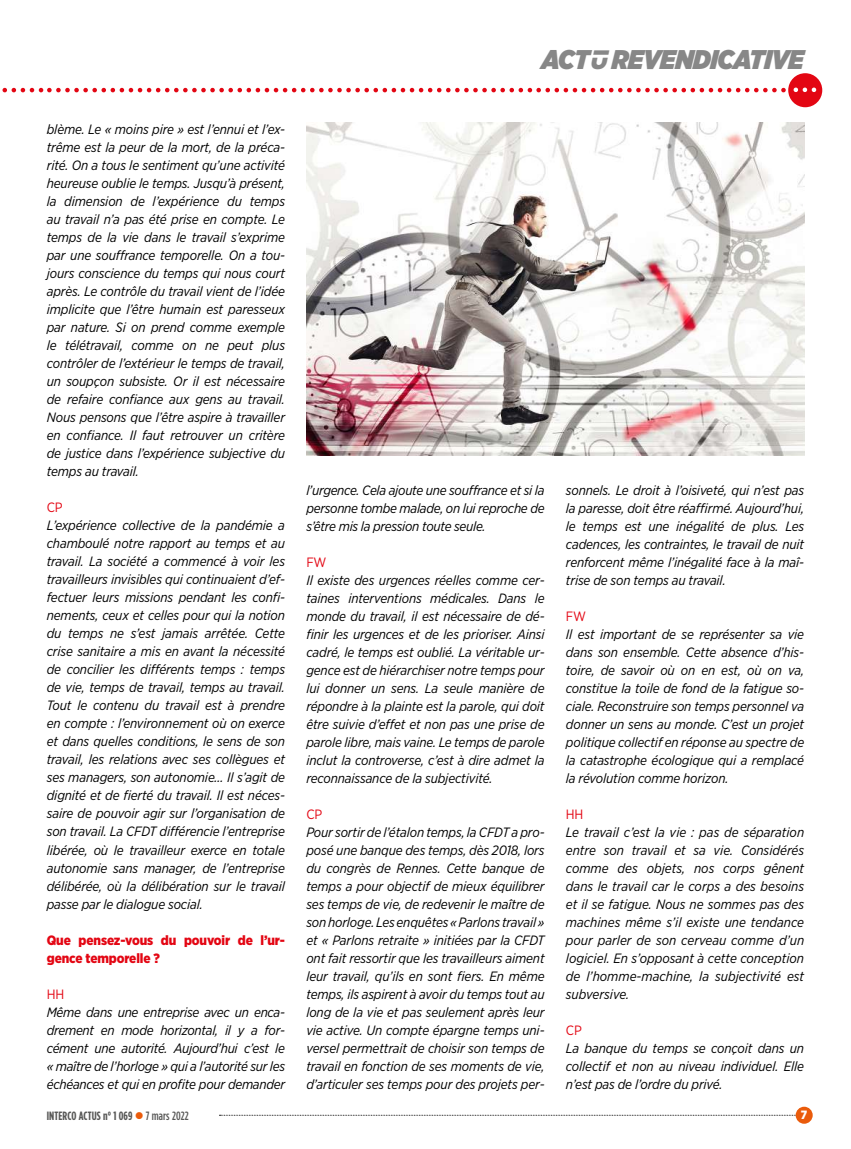
<style>
.page{position:relative;width:851px;height:1149px;background:#fff}
.page>*{position:absolute;margin:0;border:0;box-sizing:border-box;transform-origin:0 0}
.t1{font:italic 900 27px "Gotham Narrow";letter-spacing:-.02em;color:#878787}
.t2{font:italic 13.5px/18px "Gotham Narrow";letter-spacing:-.01em;color:#000;text-align:justify}
.t3{font:900 13.5px/18px "Gotham Narrow";letter-spacing:-.01em;color:#e30613}
.t4{font:13.5px "Gotham Narrow";letter-spacing:-.01em;color:#e30613}
.t5{font:700 12px "Gotham Condensed";letter-spacing:.01em;color:#575756}
.t6{font:900 12px "Gotham Narrow";color:#fff}
.s1{font-family:"CFDT";font-stretch:condensed}
.s2{color:#ea5b0b}
.s3{font-weight:500}
</style>
<div class="page">
<svg style="left:219px;top:1114px;width:576px;height:1px"></svg>
<div style="left:795px;top:1106px;width:17px;height:17px;background:#ea5b0b;border-radius:50%"></div>
<img style="left:306px;top:122px;width:498px;height:333px">
<div style="left:788px;top:73px;width:34px;height:34px;background:#e30613;border-radius:50%"></div>
<svg style="left:2px;top:87px;width:814px;height:5px"></svg>
<h1 class="t1" style="left:541px;top:41px;width:264px">ACT<span class="s1">U</span> REVENDICATIVE</h1>
<p class="t2" style="left:47px;top:120px;width:240px">blème. Le « moins pire » est l’ennui et l’ex&shy;trême est la peur de la mort, de la préca&shy;rité. On a tous le sentiment qu’une activité heureuse oublie le temps. Jusqu’à présent, la dimension de l’expérience du temps au travail n’a pas été prise en compte. Le temps de la vie dans le travail s’exprime par une souffrance temporelle. On a tou&shy;jours conscience du temps qui nous court après. Le contrôle du travail vient de l’idée implicite que l’être humain est paresseux par nature. Si on prend comme exemple le télétravail, comme on ne peut plus contrôler de l’extérieur le temps de travail, un soupçon subsiste. Or il est nécessaire de refaire confiance aux gens au travail.<br>Nous pensons que l’être aspire à travailler en confiance. Il faut retrouver un critère de justice dans l’expérience subjective du temps au travail.</p>
<p class="t4" style="left:47px;top:499px;width:17px">CP</p>
<p class="t2" style="left:47px;top:516px;width:240px">L’expérience collective de la pandémie a chamboulé notre rapport au temps et au travail. La société a commencé à voir les travailleurs invisibles qui continuaient d’ef&shy;fectuer leurs missions pendant les confi&shy;nements, ceux et celles pour qui la notion du temps ne s’est jamais arrêtée. Cette crise sanitaire a mis en avant la nécessité de concilier les différents temps : temps de vie, temps de travail, temps au travail.<br>Tout le contenu du travail est à prendre en compte : l’environnement où on exerce et dans quelles conditions, le sens de son travail, les relations avec ses collègues et ses managers, son autonomie... Il s’agit de dignité et de fierté du travail. Il est néces&shy;saire de pouvoir agir sur l’organisation de son travail. La CFDT différencie l’entreprise libérée, où le travailleur exerce en totale autonomie sans manager, de l’entreprise délibérée, où la délibération sur le travail passe par le dialogue social.</p>
<p class="t3" style="left:47px;top:930px;width:240px">Que pensez-vous du pouvoir de l’ur&shy;gence temporelle ?</p>
<p class="t4" style="left:47px;top:985px;width:19px">HH</p>
<p class="t2" style="left:47px;top:1002px;width:240px">Même dans une entreprise avec un enca&shy;drement en mode horizontal, il y a for&shy;cément une autorité. Aujourd’hui c’est le « maître de l’horloge » qui a l’autorité sur les échéances et qui en profite pour demander</p>
<p class="t2" style="left:306px;top:480px;width:240px">l’urgence. Cela ajoute une souffrance et si la personne tombe malade, on lui reproche de s’être mis la pression toute seule.</p>
<p class="t4" style="left:306px;top:553px;width:22px">FW</p>
<p class="t2" style="left:306px;top:570px;width:240px">Il existe des urgences réelles comme cer&shy;taines interventions médicales. Dans le monde du travail, il est nécessaire de dé&shy;finir les urgences et de les prioriser. Ainsi cadré, le temps est oublié. La véritable ur&shy;gence est de hiérarchiser notre temps pour lui donner un sens. La seule manière de répondre à la plainte est la parole, qui doit être suivie d’effet et non pas une prise de parole libre, mais vaine. Le temps de parole inclut la controverse, c’est à dire admet la reconnaissance de la subjectivité.</p>
<p class="t4" style="left:306px;top:805px;width:17px">CP</p>
<p class="t2" style="left:306px;top:822px;width:240px">Pour sortir de l’étalon temps, la CFDT a pro&shy;posé une banque des temps, dès 2018, lors du congrès de Rennes. Cette banque de temps a pour objectif de mieux équilibrer ses temps de vie, de redevenir le maître de son horloge. Les enquêtes « Parlons travail » et « Parlons retraite » initiées par la CFDT ont fait ressortir que les travailleurs aiment leur travail, qu’ils en sont fiers. En même temps, ils aspirent à avoir du temps tout au long de la vie et pas seulement après leur vie active. Un compte épargne temps uni&shy;versel permettrait de choisir son temps de travail en fonction de ses moments de vie, d’articuler ses temps pour des projets per-</p>
<p class="t2" style="left:566px;top:480px;width:240px">sonnels. Le droit à l’oisiveté, qui n’est pas la paresse, doit être réaffirmé. Aujourd’hui, le temps est une inégalité de plus. Les cadences, les contraintes, le travail de nuit renforcent même l’inégalité face à la maî&shy;trise de son temps au travail.</p>
<p class="t4" style="left:566px;top:607px;width:22px">FW</p>
<p class="t2" style="left:566px;top:624px;width:240px">Il est important de se représenter sa vie dans son ensemble. Cette absence d’his&shy;toire, de savoir où on en est, où on va, constitue la toile de fond de la fatigue so&shy;ciale. Reconstruire son temps personnel va donner un sens au monde. C’est un projet politique collectif en réponse au spectre de la catastrophe écologique qui a remplacé la révolution comme horizon.</p>
<p class="t4" style="left:566px;top:805px;width:19px">HH</p>
<p class="t2" style="left:566px;top:822px;width:240px">Le travail c’est la vie : pas de séparation entre son travail et sa vie. Considérés comme des objets, nos corps gênent dans le travail car le corps a des besoins et il se fatigue. Nous ne sommes pas des machines même s’il existe une tendance pour parler de son cerveau comme d’un logiciel. En s’opposant à cette conception de l’homme-machine, la subjectivité est subversive.</p>
<p class="t4" style="left:566px;top:1021px;width:17px">CP</p>
<p class="t2" style="left:566px;top:1038px;width:240px">La banque du temps se conçoit dans un collectif et non au niveau individuel. Elle n’est pas de l’ordre du privé.</p>
<p class="t5" style="left:47px;top:1107px;width:143px">INTERCO ACTUS n° 1 069 <span class="s2">●</span> <span class="s3">7 mars 2022</span></p>
<p class="t6" style="left:800px;top:1106px;width:8px">7</p>
</div>
